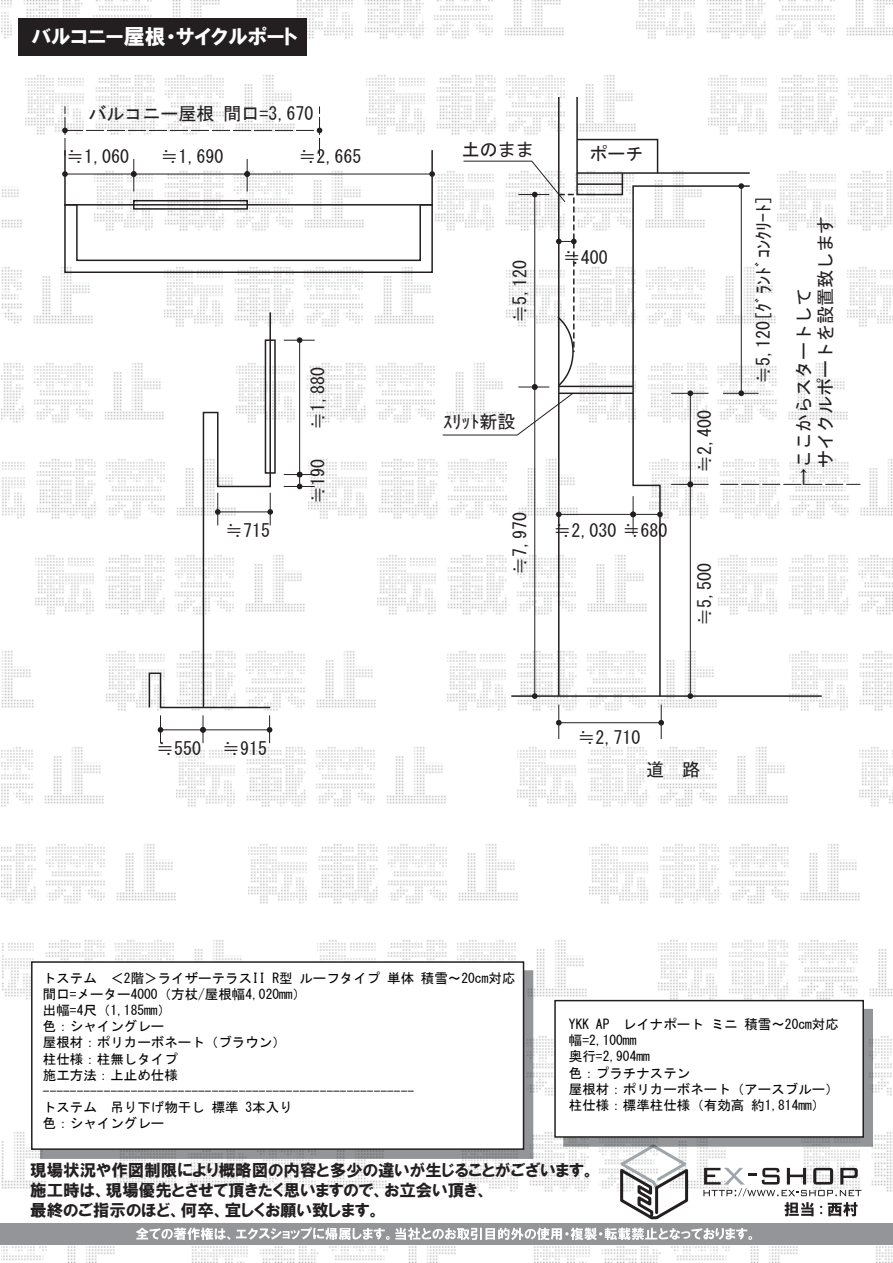
<style>
.page{position:relative;width:893px;height:1263px;background:#fff}
.page>*{position:absolute;margin:0;border:0;box-sizing:border-box;transform-origin:0 0}
.t1{font:21px "HGP Soei Kakugothic UB";color:#fff}
.t2{font:18px/21.6px "MS Gothic";color:#231f20}
.t3{font:16.5px/19.8px "HGP Soei Kakugothic UB";color:#231f20}
.t4{font:13.5px/16.2px "MS Gothic";color:#030303}
</style>
<div class="page">
<img style="left:2px;top:0;width:218px;height:39px">
<img style="left:297px;top:0;width:267px;height:39px">
<img style="left:636px;top:0;width:257px;height:39px">
<img style="left:25px;top:75px;width:267px;height:60px">
<img style="left:367px;top:75px;width:266px;height:60px">
<img style="left:708px;top:75px;width:184px;height:60px">
<img style="left:94px;top:168px;width:270px;height:35px">
<img style="left:2px;top:186px;width:20px;height:42px">
<img style="left:436px;top:174px;width:6px;height:48px">
<img style="left:777px;top:171px;width:116px;height:60px">
<img style="left:165px;top:274px;width:269px;height:53px">
<img style="left:2px;top:267px;width:91px;height:57px">
<img style="left:751px;top:267px;width:25px;height:57px">
<img style="left:848px;top:267px;width:45px;height:60px">
<img style="left:2px;top:363px;width:146px;height:60px">
<img style="left:276px;top:360px;width:159px;height:63px">
<img style="left:751px;top:363px;width:97px;height:57px">
<img style="left:2px;top:459px;width:145px;height:60px">
<img style="left:308px;top:457px;width:270px;height:63px">
<img style="left:751px;top:459px;width:142px;height:60px">
<img style="left:36px;top:555px;width:269px;height:60px">
<img style="left:377px;top:553px;width:255px;height:63px">
<img style="left:751px;top:555px;width:142px;height:60px">
<img style="left:106px;top:651px;width:270px;height:60px">
<img style="left:2px;top:651px;width:32px;height:57px">
<img style="left:448px;top:649px;width:269px;height:63px">
<img style="left:789px;top:651px;width:104px;height:60px">
<img style="left:2px;top:747px;width:102px;height:60px">
<img style="left:176px;top:747px;width:270px;height:60px">
<img style="left:859px;top:747px;width:34px;height:60px">
<img style="left:518px;top:747px;width:270px;height:60px">
<img style="left:2px;top:844px;width:174px;height:60px">
<img style="left:248px;top:844px;width:270px;height:60px">
<img style="left:590px;top:844px;width:270px;height:60px">
<img style="left:2px;top:940px;width:240px;height:60px">
<img style="left:317px;top:940px;width:270px;height:60px">
<img style="left:659px;top:940px;width:234px;height:60px">
<img style="left:533px;top:1033px;width:20px;height:63px">
<img style="left:873px;top:1036px;width:19px;height:60px">
<img style="left:2px;top:1132px;width:44px;height:57px">
<img style="left:118px;top:1159px;width:269px;height:33px">
<img style="left:803px;top:1132px;width:90px;height:60px">
<img style="left:459px;top:1129px;width:269px;height:63px">
<img style="left:3px;top:1246px;width:112px;height:17px">
<img style="left:192px;top:1246px;width:264px;height:17px">
<img style="left:876px;top:1246px;width:17px;height:17px">
<img style="left:534px;top:1246px;width:264px;height:17px">
<svg style="left:63px;top:206px;width:370px;height:68px"></svg>
<div style="left:64px;top:149px;width:369px;height:57px;border:2px solid #231f20"></div>
<div style="left:133px;top:200px;width:115px;height:10px;border:2px solid #231f20"></div>
<div style="left:265px;top:339px;width:11px;height:135px;border:2px solid #231f20"></div>
<hr style="left:133px;top:159px;width:1px;height:33px;background:#231f20">
<hr style="left:247px;top:159px;width:1px;height:33px;background:#231f20">
<hr style="left:247px;top:174px;width:185px;height:1px;background:#231f20">
<svg style="left:429px;top:171px;width:6px;height:6px"></svg>
<hr style="left:134px;top:174px;width:113px;height:1px;background:#231f20">
<svg style="left:244px;top:171px;width:6px;height:6px"></svg>
<hr style="left:65px;top:174px;width:69px;height:1px;background:#231f20">
<svg style="left:131px;top:171px;width:6px;height:6px"></svg>
<svg style="left:62px;top:171px;width:6px;height:6px"></svg>
<hr style="left:284px;top:340px;width:31px;height:1px;background:#231f20">
<hr style="left:284px;top:474px;width:31px;height:1px;background:#231f20">
<hr style="left:284px;top:486px;width:31px;height:1px;background:#231f20">
<hr style="left:299px;top:340px;width:1px;height:134px;background:#231f20">
<svg style="left:297px;top:472px;width:5px;height:17px"></svg>
<svg style="left:297px;top:337px;width:5px;height:6px"></svg>
<svg style="left:148px;top:311px;width:125px;height:398px"></svg>
<hr style="left:203px;top:729px;width:67px;height:1px;background:#231f20">
<svg style="left:267px;top:715px;width:5px;height:28px"></svg>
<hr style="left:161px;top:729px;width:42px;height:1px;background:#231f20">
<svg style="left:200px;top:715px;width:6px;height:28px"></svg>
<svg style="left:158px;top:715px;width:5px;height:28px"></svg>
<hr style="left:511px;top:695px;width:311px;height:2px;background:#231f20">
<hr style="left:558px;top:97px;width:1px;height:599px;background:#231f20">
<svg style="left:632px;top:436px;width:119px;height:262px"></svg>
<hr style="left:534px;top:387px;width:1px;height:309px;background:#231f20">
<svg style="left:532px;top:693px;width:6px;height:6px"></svg>
<hr style="left:633px;top:496px;width:1px;height:38px;background:#231f20">
<hr style="left:559px;top:514px;width:74px;height:1px;background:#231f20">
<svg style="left:556px;top:512px;width:6px;height:5px"></svg>
<svg style="left:630px;top:512px;width:33px;height:5px"></svg>
<hr style="left:671px;top:484px;width:37px;height:1px;background:#231f20">
<hr style="left:690px;top:484px;width:1px;height:212px;background:#231f20">
<svg style="left:687px;top:693px;width:6px;height:6px"></svg>
<hr style="left:690px;top:393px;width:1px;height:91px;background:#231f20">
<svg style="left:687px;top:481px;width:6px;height:6px"></svg>
<hr style="left:723px;top:393px;width:35px;height:1px;background:#231f20">
<svg style="left:720px;top:484px;width:140px;height:1px"></svg>
<hr style="left:558px;top:704px;width:1px;height:35px;background:#231f20">
<hr style="left:661px;top:704px;width:1px;height:35px;background:#231f20">
<hr style="left:559px;top:722px;width:102px;height:1px;background:#231f20">
<svg style="left:658px;top:720px;width:6px;height:5px"></svg>
<svg style="left:556px;top:720px;width:6px;height:5px"></svg>
<svg style="left:616px;top:1147px;width:75px;height:73px"></svg>
<svg style="left:703px;top:1168px;width:158px;height:28px"></svg>
<div style="left:563px;top:1009px;width:310px;height:138px;background:#939598;border:2px solid #939598"></div>
<div style="left:554px;top:1000px;width:310px;height:138px;background:#fff;border:2px solid #231f20"></div>
<svg style="left:40px;top:970px;width:493px;height:189px;background:#8f9194"></svg>
<div style="left:31px;top:961px;width:493px;height:189px;background:#fff;border:2px solid #231f20"></div>
<div style="left:18px;top:18px;width:289px;height:38px;background:#231f20"></div>
<div style="left:0;top:1223px;width:893px;height:22px;background:#939598"></div>
<svg style="left:136px;top:1227px;width:616px;height:13px"></svg>
<svg style="left:784px;top:1202px;width:29px;height:14px"></svg>
<svg style="left:828px;top:1202px;width:30px;height:14px"></svg>
<svg style="left:62px;top:106px;width:260px;height:50px"></svg>
<svg style="left:442px;top:95px;width:309px;height:341px"></svg>
<h1 class="t1" style="left:32px;top:26px;width:268px">バルコニー屋根・サイクルポート</h1>
<h2 class="t2" style="left:88px;top:103px;width:226px">バルコニー屋根 間口=3,670</h2>
<h2 class="t2" style="left:66px;top:146px;width:64px">≒1,060</h2>
<h2 class="t2" style="left:160px;top:146px;width:64px">≒1,690</h2>
<h2 class="t2" style="left:299px;top:146px;width:64px">≒2,665</h2>
<h2 class="t2" style="left:225px;top:520px;width:46px">≒715</h2>
<h2 class="t2" style="left:307px;top:430px;width:64px;rotate:-90deg">≒1,880</h2>
<h2 class="t2" style="left:307px;top:504px;width:46px;rotate:-90deg">≒190</h2>
<h2 class="t2" style="left:156px;top:737px;width:113px">≒550 ≒915</h2>
<h2 class="t2" style="left:462px;top:139px;width:73px">土のまま</h2>
<h2 class="t2" style="left:590px;top:143px;width:55px">ポーチ</h2>
<h2 class="t2" style="left:509px;top:322px;width:64px;rotate:-90deg">≒5,120</h2>
<h2 class="t2" style="left:563px;top:246px;width:46px">≒400</h2>
<h2 class="t2" style="left:443px;top:411px;width:73px">ｽﾘｯﾄ新設</h2>
<h2 class="t2" style="left:509px;top:574px;width:64px;rotate:-90deg">≒7,970</h2>
<h2 class="t2" style="left:554px;top:520px;width:115px">≒2,030 ≒680</h2>
<h2 class="t2" style="left:694px;top:472px;width:64px;rotate:-90deg">≒2,400</h2>
<h2 class="t2" style="left:694px;top:625px;width:64px;rotate:-90deg">≒5,500</h2>
<h2 class="t2" style="left:752px;top:384px;width:190px;rotate:-90deg">≒5,120[ｸﾞﾗﾝﾄﾞｺﾝｸﾘｰﾄ]</h2>
<h2 class="t2" style="left:793px;top:486px;width:271px;rotate:-90deg">→ここからスタートして<br>　サイクルポートを設置致します</h2>
<h2 class="t2" style="left:577px;top:727px;width:64px">≒2,710</h2>
<h2 class="t2" style="left:646px;top:759px;width:55px">道　路</h2>
<p class="t4" style="left:43px;top:969px;width:474px">トステム ＜2階＞ライザーテラスII R型 ルーフタイプ 単体 積雪～20cm対応間口=メーター4000（方杖/屋根幅4,020mm）<br>出幅=4尺（1,185mm）<br>色：シャイングレー<br>屋根材：ポリカーボネート（ブラウン）<br>柱仕様：柱無しタイプ<br>施工方法：上止め仕様-------------------------------------------------------<br>トステム 吊り下げ物干し 標準 3本入り<br>色：シャイングレー</p>
<p class="t4" style="left:569px;top:1016px;width:271px">YKK AP レイナポート ミニ 積雪～20cm対応幅=2,100mm<br>奥行=2,904mm<br>色：プラチナステン<br>屋根材：ポリカーボネート（アースブルー）柱仕様：標準柱仕様（有効高 約1,814mm）</p>
<p class="t3" style="left:30px;top:1160px;width:566px">現場状況や作図制限により概略図の内容と多少の違いが生じることがございます。施工時は、現場優先とさせて頂きたく思いますので、お立会い頂き、<br>最終のご指示のほど、何卒、宜しくお願い致します。</p>
</div>
